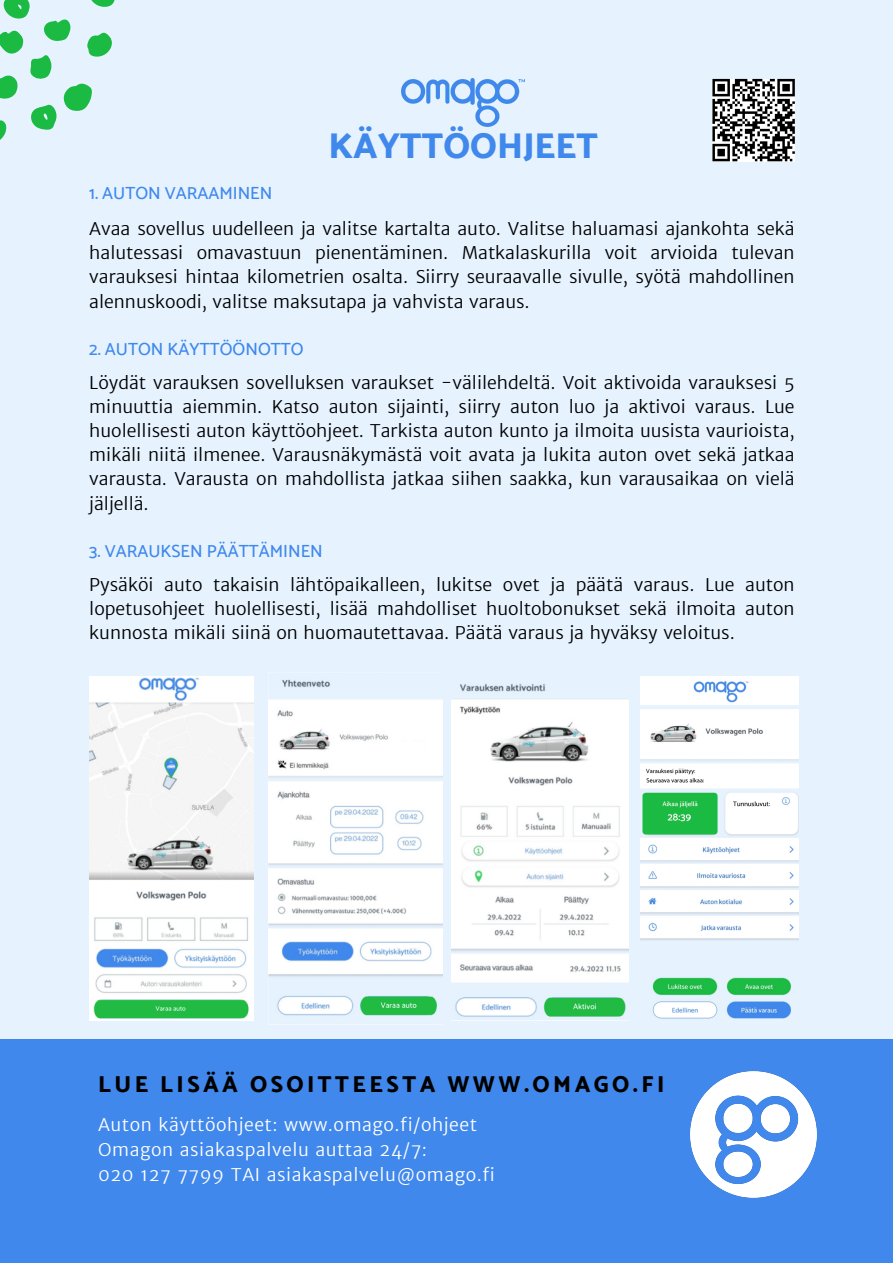
<style>
.page{position:relative;width:893px;height:1263px;background:#e6f3ff}
.page>*{position:absolute;margin:0;border:0;box-sizing:border-box;transform-origin:0 0}
.t1{font:800 35.7px "Catamaran";color:#4088ec}
.t2{font:800 22.95px "Catamaran";letter-spacing:.15em;color:#000}
.t3{font:300 17.55px/24.2px "Merriweather Sans";color:#000;text-align:justify}
.t4{font:300 17.55px "Merriweather Sans";letter-spacing:.03em;color:#fff}
.t5{font:500 17.55px "Catamaran";color:#4088ec}
</style>
<div class="page">
<svg style="left:712px;top:79px;width:83px;height:82px;background:#7e7e7e"></svg>
<img style="left:402px;top:79px;width:123px;height:47px">
<svg style="left:0;top:0;width:115px;height:140px"></svg>
<img style="left:89px;top:676px;width:164px;height:344px">
<img style="left:268px;top:679px;width:174px;height:337px">
<img style="left:641px;top:676px;width:157px;height:343px">
<img style="left:452px;top:684px;width:177px;height:333px">
<div style="left:359px;top:749px;width:56px;height:11px;background:#fff"></div>
<div style="left:486px;top:786px;width:109px;height:15px;background:#fff"></div>
<div style="left:701px;top:738px;width:88px;height:16px;background:#fff"></div>
<div style="left:733px;top:767px;width:65px;height:19px;background:#fff"></div>
<div style="left:337px;top:742px;width:87px;height:8px;background:#fff"></div>
<div style="left:731px;top:811px;width:58px;height:16px;background:#fff"></div>
<div style="left:128px;top:901px;width:87px;height:10px;background:#fff"></div>
<div style="left:0;top:1040px;width:893px;height:223px;background:#4088ec"></div>
<img style="left:691px;top:1072px;width:125px;height:125px">
<p class="t1" style="left:328px;top:125px;width:271px">KÄYTTÖOHJEET</p>
<p class="t5" style="left:89px;top:183px;width:184px">1. AUTON VARAAMINEN</p>
<p class="t3" style="left:89px;top:217px;width:707px">Avaa sovellus uudelleen ja valitse kartalta auto. Valitse haluamasi ajankohta sekä halutessasi omavastuun pienentäminen. Matkalaskurilla voit arvioida tulevan varauksesi hintaa kilometrien osalta. Siirry seuraavalle sivulle, syötä mahdollinen alennuskoodi, valitse maksutapa ja vahvista varaus.</p>
<p class="t5" style="left:89px;top:338px;width:216px">2. AUTON KÄYTTÖÖNOTTO</p>
<p class="t3" style="left:89px;top:370px;width:707px">Löydät varauksen sovelluksen varaukset -välilehdeltä. Voit aktivoida varauksesi 5 minuuttia aiemmin. Katso auton sijainti, siirry auton luo ja aktivoi varaus. Lue huolellisesti auton käyttöohjeet. Tarkista auton kunto ja ilmoita uusista vaurioista, mikäli niitä ilmenee. Varausnäkymästä voit avata ja lukita auton ovet sekä jatkaa varausta. Varausta on mahdollista jatkaa siihen saakka, kun varausaikaa on vielä jäljellä.</p>
<p class="t5" style="left:89px;top:540px;width:235px">3. VARAUKSEN PÄÄTTÄMINEN</p>
<p class="t3" style="left:89px;top:572px;width:707px">Pysäköi auto takaisin lähtöpaikalleen, lukitse ovet ja päätä varaus. Lue auton lopetusohjeet huolellisesti, lisää mahdolliset huoltobonukset sekä ilmoita auton kunnosta mikäli siinä on huomautettavaa. Päätä varaus ja hyväksy veloitus.</p>
<p class="t2" style="left:98px;top:1070px;width:568px">LUE LISÄÄ OSOITTEESTA WWW.OMAGO.FI</p>
<p class="t4" style="left:98px;top:1113px;width:380px">Auton käyttöohjeet: www.omago.fi/ohjeet</p>
<p class="t4" style="left:98px;top:1139px;width:330px">Omagon asiakaspalvelu auttaa 24/7:</p>
<p class="t4" style="left:98px;top:1164px;width:398px">020 127 7799 TAI asiakaspalvelu@omago.fi</p>
</div>
